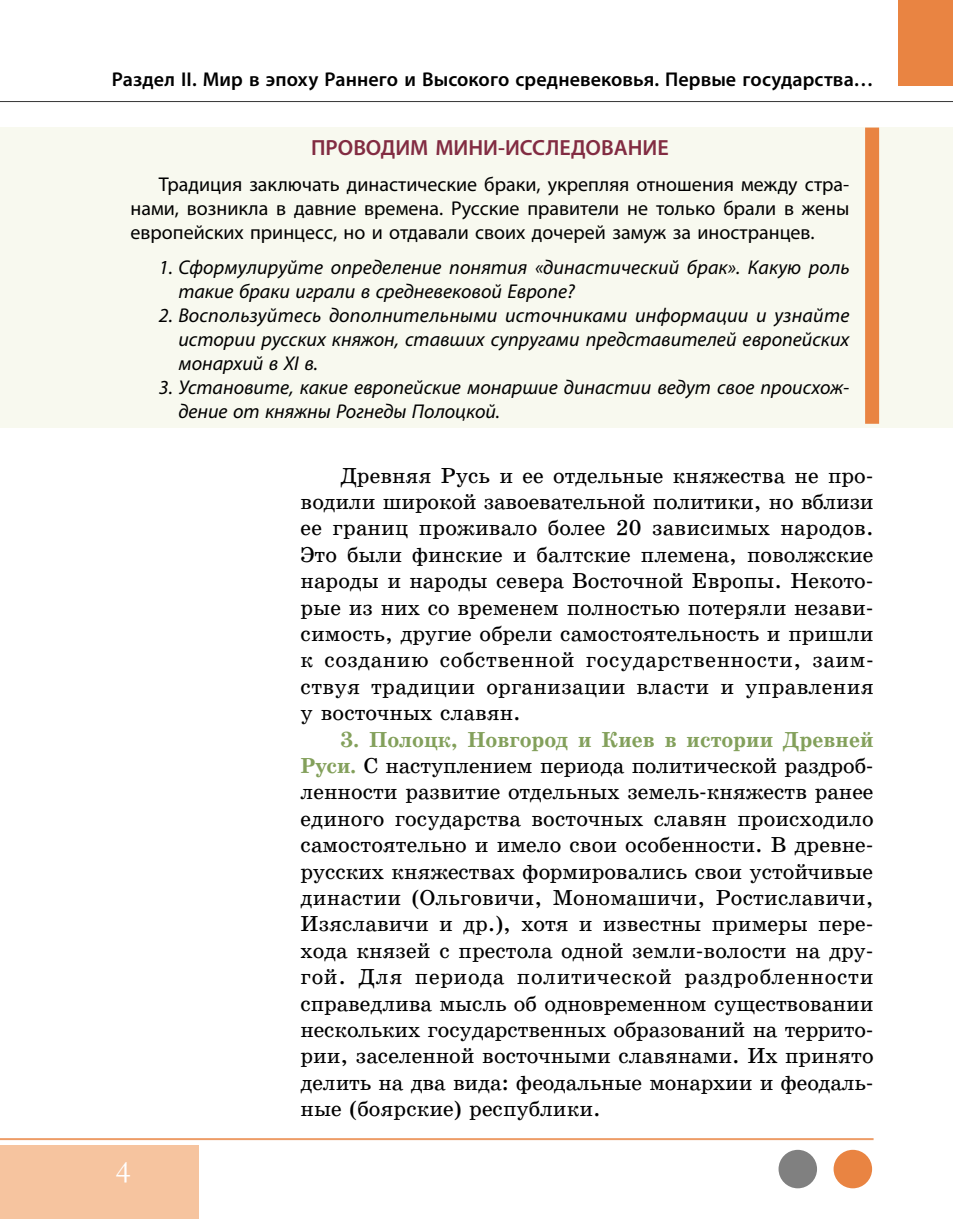
<style>
.page{position:relative;width:953px;height:1219px;background:#fff}
.page>*{position:absolute;margin:0;border:0;box-sizing:border-box;transform-origin:0 0}
.t1{font:32px "Garamond";color:#fff}
.t2{font:22px/26.4px "School Book Web";color:#000;text-align:justify}
.t3{font:600 22px "Myriad Pro";color:#822c42}
.t4{font:italic 20px/24px "Myriad Pro";color:#000}
.t5{font:20px/24px "Myriad Pro";color:#000;text-align:justify}
.t6{font:600 20px "Myriad Pro";letter-spacing:.005em;color:#000}
.s1{font-weight:700;color:#83a05b}
</style>
<div class="page">
<hr style="left:0;top:101px;width:952px;height:1px;background:#000">
<div style="left:898px;top:0;width:54px;height:86px;background:#e98442"></div>
<div style="left:0;top:1145px;width:198px;height:74px;background:#f6c49f"></div>
<div style="left:778px;top:1150px;width:39px;height:38px;background:#808080;border-radius:50%"></div>
<div style="left:833px;top:1150px;width:39px;height:38px;background:#e98442;border-radius:50%"></div>
<hr style="left:0;top:1138px;width:873px;height:2px;background:#e98442">
<div style="left:0;top:128px;width:952px;height:300px;background:#f8f9ef"></div>
<div style="left:865px;top:128px;width:14px;height:296px;background:#e98442"></div>
<p class="t6" style="left:112px;top:67px;width:763px">Раздел II. Мир в эпоху Раннего и Высокого средневековья. Первые государства…</p>
<p class="t3" style="left:311px;top:134px;width:359px">ПРОВОДИМ МИНИ-ИССЛЕДОВАНИЕ</p>
<p class="t5" style="left:130px;top:172px;width:720px;text-indent:28px">Традиция заключать династические браки, укрепляя отношения между стра&shy;нами, возникла в давние времена. Русские правители не только брали в жены европейских принцесс, но и отдавали своих дочерей замуж за иностранцев.</p>
<p class="t4" style="left:178px;top:255px;width:672px;text-indent:-20px">1. Сформулируйте определение понятия «династический брак». Какую роль такие браки играли в средневековой Европе?</p>
<p class="t4" style="left:178px;top:303px;width:672px;text-align:justify;text-indent:-20px">2. Воспользуйтесь дополнительными источниками информации и узнайте истории русских княжон, ставших супругами представителей европейских монархий в XI в.</p>
<p class="t4" style="left:178px;top:375px;width:672px;text-indent:-20px">3. Установите, какие европейские монаршие династии ведут свое происхож&shy;дение от княжны Рогнеды Полоцкой.</p>
<h1 class="t1" style="left:115px;top:1150px;width:17px">4</h1>
<p class="t2" style="left:300px;top:462px;width:574px;text-indent:40px">Древняя Русь и ее отдельные княжества не про‑ водили широкой завоевательной политики, но вблизи ее границ проживало более 20 зависимых народов.<br>Это были финские и балтские племена, поволжские народы и народы севера Восточной Европы. Некото‑ рые из них со временем полностью потеряли незави‑ симость, другие обрели самостоятельность и пришли к созданию собственной государственности, заим‑ ствуя традиции организации власти и управления у восточных славян.</p>
<p class="t2" style="left:300px;top:726px;width:574px;text-align:left;text-indent:40px"><span class="s1">3. Полоцк, Новгород и Киев в истории Древней Руси.</span> С наступлением периода политической раздроб&shy;ленности развитие отдельных земель--княжеств ранее единого государства восточных славян происходило самостоятельно и имело свои особенности. В древне‑ русских княжествах формировались свои устойчивые династии (Ольговичи, Мономашичи, Ростиславичи, Изяславичи и др.), хотя и известны примеры пере‑ хода князей с престола одной земли--волости на дру‑ гой. Для периода политической раздробленности справедлива мысль об одновременном существовании нескольких государственных образований на террито‑ рии, заселенной восточными славянами. Их принято делить на два вида: феодальные монархии и феодаль‑ ные (боярские) республики.</p>
</div>
